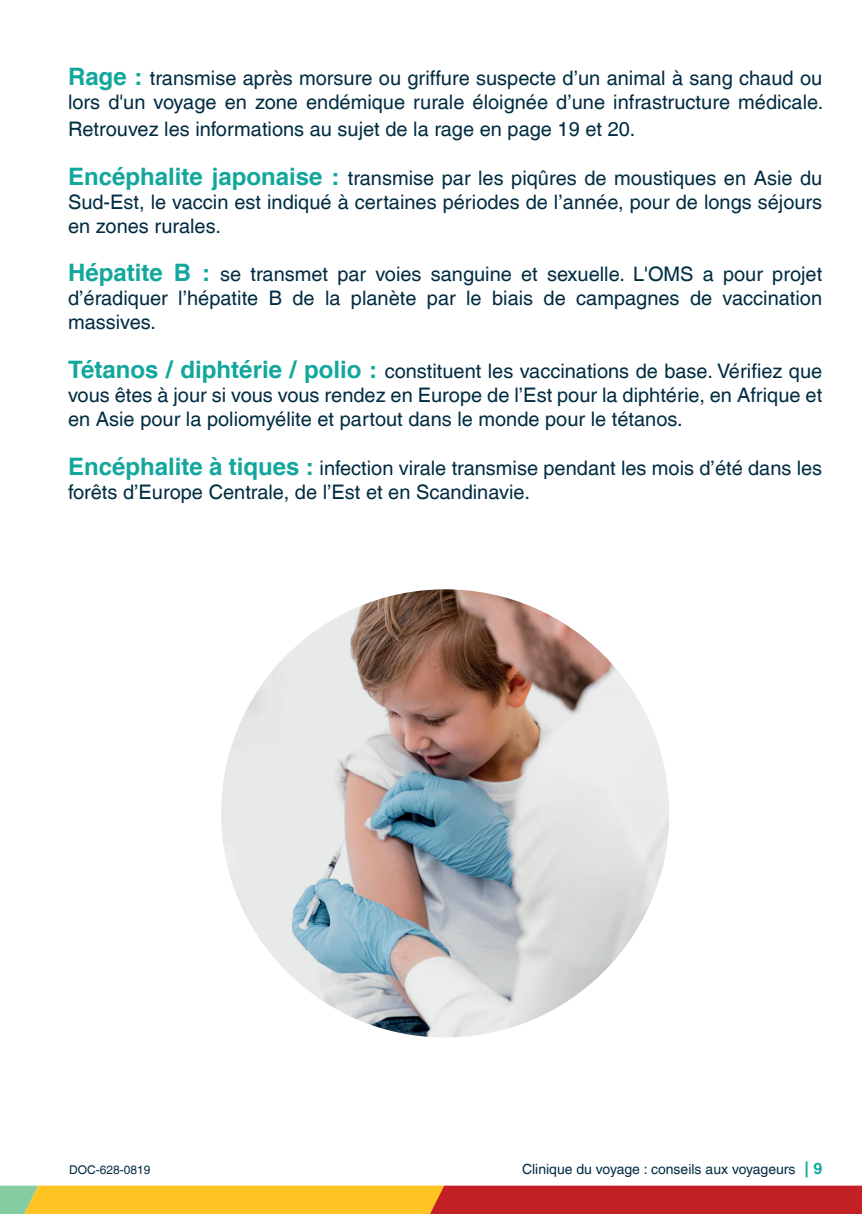
<style>
.page{position:relative;width:862px;height:1214px;background:#fff}
.page>*{position:absolute;margin:0;border:0;box-sizing:border-box;transform-origin:0 0}
.t1{font:20px/24px "Helvetica LT Com";color:#002c42;text-align:justify}
.t2{font:14px "Helvetica LT Com";color:#002c42}
.t3{font:12px "Helvetica LT Com";color:#002c42}
.s1{font-weight:700;font-size:24px;color:#12a79d}
.s2{font-weight:700;font-size:16px;color:#12a79d}
</style>
<div class="page">
<svg style="left:0;top:1185px;width:862px;height:28px;background:#dd762d"></svg>
<img style="left:221px;top:589px;width:448px;height:448px;border-radius:224px">
<p class="t1" style="left:68px;top:66px;width:757px"><span class="s1">Rage :</span> transmise après morsure ou griffure suspecte d’un animal à sang chaud ou lors d'un voyage en zone endémique rurale éloignée d’une infrastructure médicale.</p>
<p class="t1" style="left:68px;top:117px;width:569px">Retrouvez les informations au sujet de la rage en page 19 et 20.</p>
<p class="t1" style="left:68px;top:165px;width:756px"><span class="s1">Encéphalite japonaise :</span> transmise par les piqûres de moustiques en Asie du Sud-Est, le vaccin est indiqué à certaines périodes de l’année, pour de longs séjours en zones rurales.</p>
<p class="t1" style="left:68px;top:262px;width:756px"><span class="s1">Hépatite B :</span> se transmet par voies sanguine et sexuelle. L'OMS a pour projet d’éradiquer l’hépatite B de la planète par le biais de campagnes de vaccination massives.</p>
<p class="t1" style="left:68px;top:359px;width:756px"><span class="s1">Tétanos / diphtérie / polio :</span> constituent les vaccinations de base. Vérifiez que vous êtes à jour si vous vous rendez en Europe de l’Est pour la diphtérie, en Afrique et en Asie pour la poliomyélite et partout dans le monde pour le tétanos.</p>
<p class="t1" style="left:68px;top:456px;width:756px"><span class="s1">Encéphalite à tiques :</span> infection virale transmise pendant les mois d’été dans les forêts d’Europe Centrale, de l’Est et en Scandinavie.</p>
<p class="t3" style="left:69px;top:1163px;width:83px">DOC-628-0819</p>
<p class="t2" style="left:522px;top:1161px;width:302px">Clinique du voyage : conseils aux voyageurs <span class="s2">| 9</span></p>
</div>
